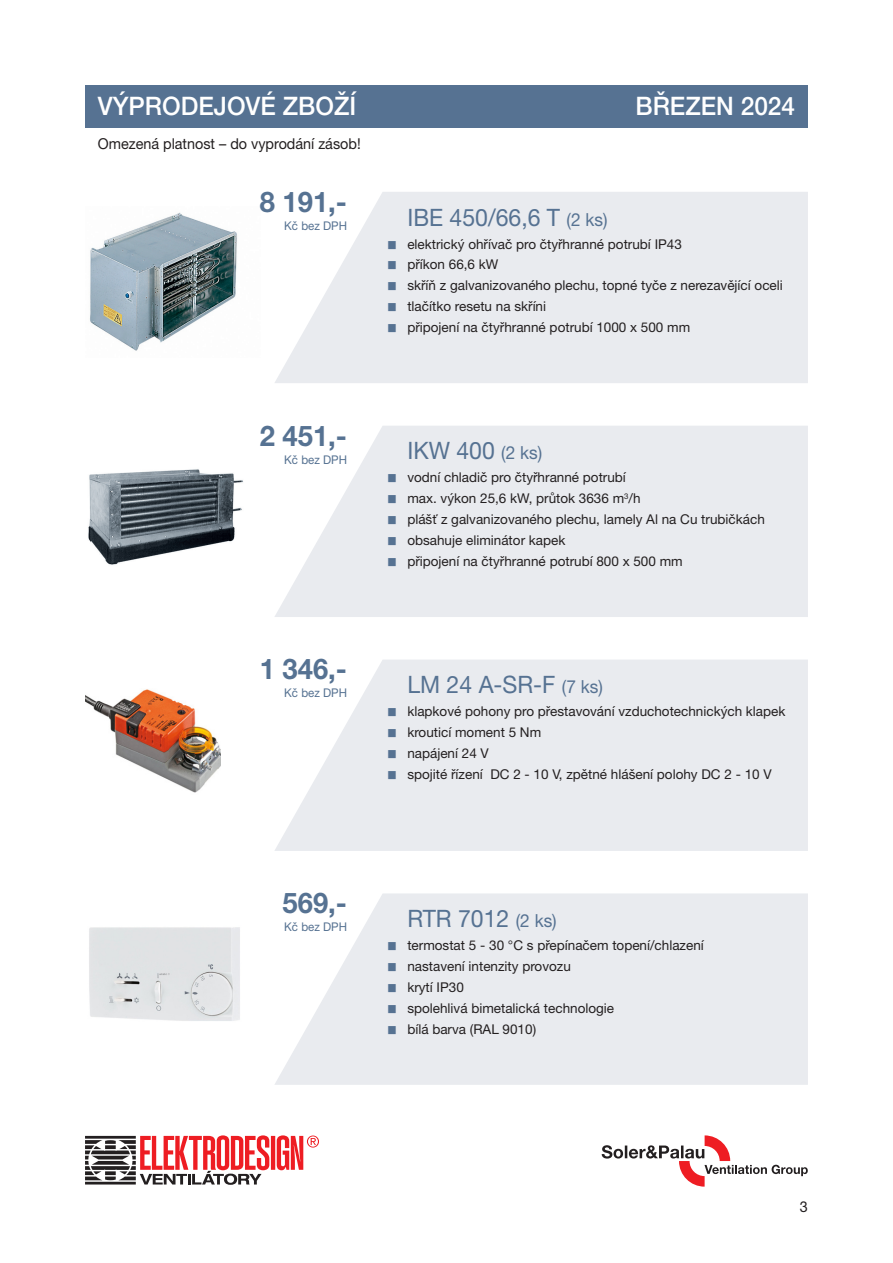
<style>
.page{position:relative;width:893px;height:1263px;background:#fff}
.page>*{position:absolute;margin:0;border:0;box-sizing:border-box;transform-origin:0 0}
.t1{font:700 28.5px "Helvetica Neue LT Pro";color:#567292;scale:.96 1}
.t2{font:500 25.5px "Helvetica Neue LT Pro";color:#fff;scale:.96 1}
._1{font:24px "Helvetica Neue LT Pro";color:#567292;scale:.96 1}
.t3{font:15px "Helvetica Neue LT Pro";color:#231f20;scale:.96 1}
._02-text{font:13.5px "Helvetica Neue LT Pro";color:#231f20}
.t4{font:12px "Helvetica Neue LT Pro";color:#567292;scale:.96 1}
.s1{font-size:18px}
.s2{color:#567292}
</style>
<div class="page">
<svg style="left:275px;top:192px;width:533px;height:191px;background:#ebedf0"></svg>
<svg style="left:275px;top:426px;width:533px;height:191px;background:#ebedf0"></svg>
<svg style="left:275px;top:660px;width:533px;height:191px;background:#ebedf0"></svg>
<svg style="left:275px;top:893px;width:533px;height:192px;background:#ebedf0"></svg>
<hr style="left:271px;top:1136px;width:4px;height:34px;background:#ee1d23">
<svg style="left:277px;top:1135px;width:42px;height:35px"></svg>
<svg style="left:85px;top:1135px;width:184px;height:50px"></svg>
<svg style="left:602px;top:1135px;width:206px;height:51px"></svg>
<div style="left:85px;top:85px;width:723px;height:43px;background:#567292"></div>
<img style="left:90px;top:212px;width:147px;height:139px">
<img style="left:88px;top:469px;width:155px;height:96px">
<img style="left:85px;top:689px;width:136px;height:104px">
<img style="left:89px;top:927px;width:151px;height:94px">
<h2 class="t2" style="left:98px;top:91px;width:271px">VÝPRODEJOVÉ ZBOŽÍ</h2>
<h2 class="t2" style="left:635px;top:91px;width:168px">BŘEZEN 2024</h2>
<p class="t3" style="left:98px;top:134px;width:275px">Omezená platnost – do vyprodání zásob!</p>
<p class="t1" style="left:260px;top:184px;width:92px">8 191,-</p>
<p class="t4" style="left:284px;top:218px;width:67px">Kč bez DPH</p>
<p class="t1" style="left:260px;top:417px;width:92px">2 451,-</p>
<p class="t4" style="left:284px;top:452px;width:67px">Kč bez DPH</p>
<p class="t1" style="left:260px;top:651px;width:92px">1 346,-</p>
<p class="t4" style="left:284px;top:686px;width:67px">Kč bez DPH</p>
<p class="_1" style="left:407px;top:202px;width:210px">IBE 450/66,6 T <span class="s1">(2 ks)</span></p>
<p class="_02-text" style="left:386px;top:235px;width:297px"><span class="s2">▪</span> elektrický ohřívač pro čtyřhranné potrubí IP43</p>
<p class="_02-text" style="left:386px;top:256px;width:114px"><span class="s2">▪</span> příkon 66,6 kW</p>
<p class="_02-text" style="left:386px;top:277px;width:398px"><span class="s2">▪</span> skříň z galvanizovaného plechu, topné tyče z nerezavějící oceli</p>
<p class="_02-text" style="left:386px;top:298px;width:162px"><span class="s2">▪</span> tlačítko resetu na skříni</p>
<p class="_02-text" style="left:386px;top:319px;width:306px"><span class="s2">▪</span> připojení na čtyřhranné potrubí 1000 x 500 mm</p>
<p class="_1" style="left:407px;top:436px;width:142px">IKW 400 <span class="s1">(2 ks)</span></p>
<p class="_02-text" style="left:386px;top:469px;width:241px"><span class="s2">▪</span> vodní chladič pro čtyřhranné potrubí</p>
<p class="_02-text" style="left:386px;top:490px;width:256px"><span class="s2">▪</span> max. výkon 25,6 kW, průtok 3636 m<sup>3</sup>/h</p>
<p class="_02-text" style="left:386px;top:511px;width:380px"><span class="s2">▪</span> plášť z galvanizovaného plechu, lamely Al na Cu trubičkách</p>
<p class="_02-text" style="left:386px;top:532px;width:181px"><span class="s2">▪</span> obsahuje eliminátor kapek</p>
<p class="_02-text" style="left:386px;top:553px;width:298px"><span class="s2">▪</span> připojení na čtyřhranné potrubí 800 x 500 mm</p>
<p class="_1" style="left:407px;top:670px;width:205px">LM 24 A-SR-F <span class="s1">(7 ks)</span></p>
<p class="_02-text" style="left:386px;top:703px;width:401px"><span class="s2">▪</span> klapkové pohony pro přestavování vzduchotechnických klapek</p>
<p class="_02-text" style="left:386px;top:724px;width:157px"><span class="s2">▪</span> krouticí moment 5 Nm</p>
<p class="_02-text" style="left:386px;top:745px;width:104px"><span class="s2">▪</span> napájení 24 V</p>
<p class="_02-text" style="left:386px;top:766px;width:387px"><span class="s2">▪</span> spojité řízení DC 2 - 10 V, zpětné hlášení polohy DC 2 - 10 V</p>
<p class="t1" style="left:283px;top:885px;width:69px">569,-</p>
<p class="t4" style="left:284px;top:920px;width:67px">Kč bez DPH</p>
<p class="_1" style="left:407px;top:904px;width:157px">RTR 7012 <span class="s1">(2 ks)</span></p>
<p class="_02-text" style="left:386px;top:937px;width:319px"><span class="s2">▪</span> termostat 5 - 30 °C s přepínačem topení/chlazení</p>
<p class="_02-text" style="left:386px;top:958px;width:186px"><span class="s2">▪</span> nastavení intenzity provozu</p>
<p class="_02-text" style="left:386px;top:979px;width:79px"><span class="s2">▪</span> krytí IP30</p>
<p class="_02-text" style="left:386px;top:1000px;width:230px"><span class="s2">▪</span> spolehlivá bimetalická technologie</p>
<p class="_02-text" style="left:386px;top:1020px;width:152px"><span class="s2">▪</span> bílá barva (RAL 9010)</p>
<p class="t3" style="left:800px;top:1197px;width:10px">3</p>
</div>
